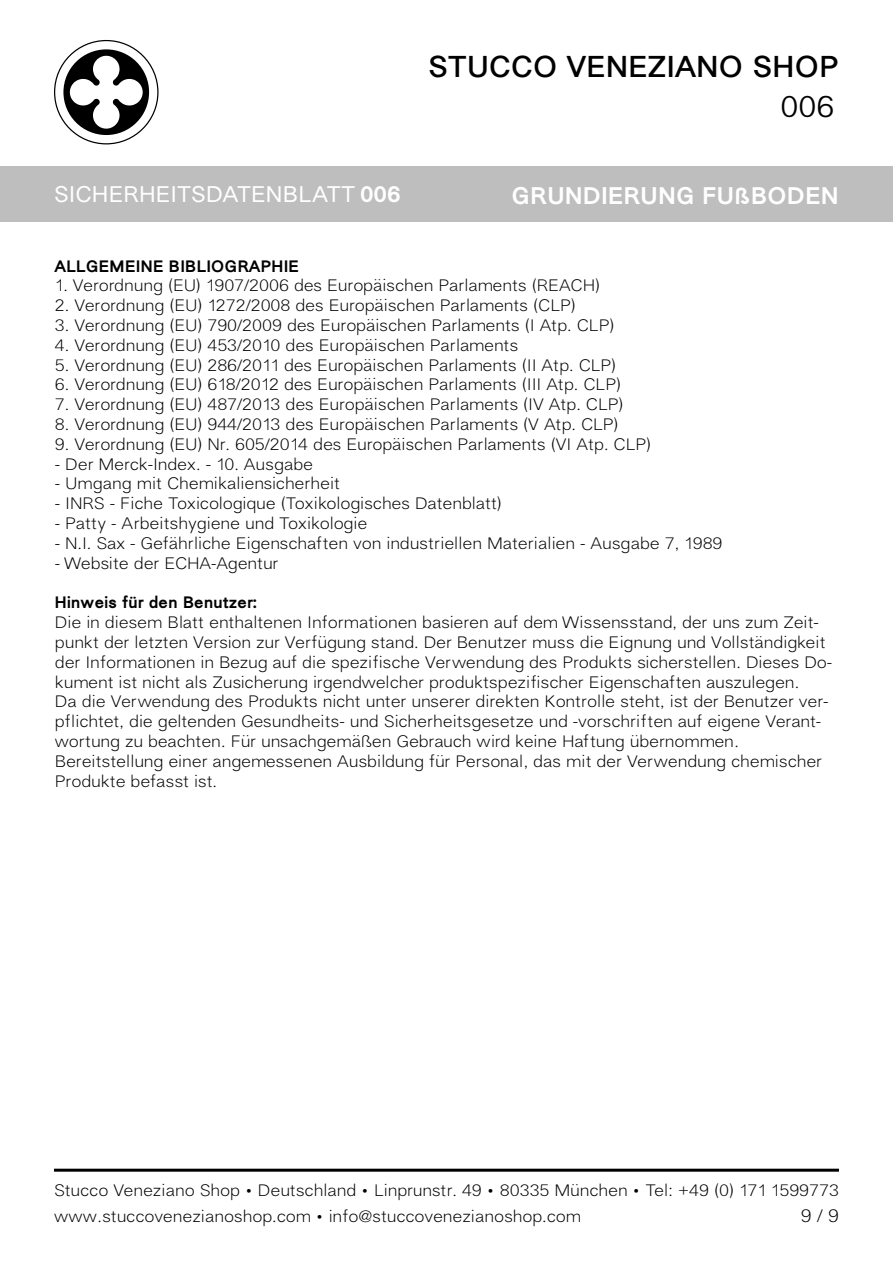
<style>
.page{position:relative;width:893px;height:1263px;background:#fff}
.page>*{position:absolute;margin:0;border:0;box-sizing:border-box;transform-origin:0 0}
.t1{font:700 30px "Atto";color:#000}
.t2{font:30px "Atto";color:#000}
.t3{font:800 24px "Atto";color:#fff}
.t4{font:500 22.5px "Atto";color:#fff}
.t5{font:300 18px "Atto";color:#000}
.t6{font:300 16.5px/19.8px "Atto";color:#000}
.t7{font:800 16.5px "Atto";color:#000}
.s1{font-weight:800}
</style>
<div class="page">
<div style="left:0;top:166px;width:893px;height:56px;background:#bfbebe"></div>
<svg style="left:54px;top:40px;width:105px;height:104px"></svg>
<hr style="left:54px;top:1169px;width:785px;height:3px;background:#000">
<h1 class="t1" style="left:428px;top:48px;width:412px">STUCCO VENEZIANO SHOP</h1>
<h1 class="t2" style="left:780px;top:88px;width:56px">006</h1>
<h3 class="t4" style="left:54px;top:181px;width:348px">SICHERHEITSDATENBLATT <span class="s1">006</span></h3>
<h2 class="t3" style="left:512px;top:179px;width:329px">GRUNDIERUNG FUßBODEN</h2>
<p class="t7" style="left:55px;top:254px;width:246px">ALLGEMEINE BIBLIOGRAPHIE</p>
<p class="t6" style="left:55px;top:276px;width:546px">1. Verordnung (EU) 1907/2006 des Europäischen Parlaments (REACH)</p>
<p class="t6" style="left:55px;top:296px;width:522px">2. Verordnung (EU) 1272/2008 des Europäischen Parlaments (CLP)</p>
<p class="t6" style="left:55px;top:315px;width:561px">3. Verordnung (EU) 790/2009 des Europäischen Parlaments (I Atp. CLP)</p>
<p class="t6" style="left:55px;top:335px;width:465px">4. Verordnung (EU) 453/2010 des Europäischen Parlaments</p>
<p class="t6" style="left:55px;top:355px;width:563px">5. Verordnung (EU) 286/2011 des Europäischen Parlaments (II Atp. CLP)</p>
<p class="t6" style="left:55px;top:375px;width:567px">6. Verordnung (EU) 618/2012 des Europäischen Parlaments (III Atp. CLP)</p>
<p class="t6" style="left:55px;top:395px;width:570px">7. Verordnung (EU) 487/2013 des Europäischen Parlaments (IV Atp. CLP)</p>
<p class="t6" style="left:55px;top:414px;width:565px">8. Verordnung (EU) 944/2013 des Europäischen Parlaments (V Atp. CLP)</p>
<p class="t6" style="left:55px;top:434px;width:597px">9. Verordnung (EU) Nr. 605/2014 des Europäischen Parlaments (VI Atp. CLP)</p>
<p class="t6" style="left:55px;top:454px;width:260px">- Der Merck-Index. - 10. Ausgabe</p>
<p class="t6" style="left:55px;top:474px;width:287px">- Umgang mit Chemikaliensicherheit</p>
<p class="t6" style="left:55px;top:494px;width:448px">- INRS - Fiche Toxicologique (Toxikologisches Datenblatt)</p>
<p class="t6" style="left:55px;top:513px;width:314px">- Patty - Arbeitshygiene und Toxikologie</p>
<p class="t6" style="left:55px;top:533px;width:669px">- N.I. Sax - Gefährliche Eigenschaften von industriellen Materialien - Ausgabe 7, 1989</p>
<p class="t6" style="left:55px;top:553px;width:225px">- Website der ECHA-Agentur</p>
<p class="t7" style="left:55px;top:591px;width:204px">Hinweis für den Benutzer:</p>
<p class="t6" style="left:55px;top:612px;width:779px">Die in diesem Blatt enthaltenen Informationen basieren auf dem Wissensstand, der uns zum Zeit&shy;punkt der letzten Version zur Verfügung stand. Der Benutzer muss die Eignung und Vollständigkeit der Informationen in Bezug auf die spezifische Verwendung des Produkts sicherstellen. Dieses Do&shy;kument ist nicht als Zusicherung irgendwelcher produktspezifischer Eigenschaften auszulegen.</p>
<p class="t6" style="left:55px;top:692px;width:775px">Da die Verwendung des Produkts nicht unter unserer direkten Kontrolle steht, ist der Benutzer ver&shy;pflichtet, die geltenden Gesundheits- und Sicherheitsgesetze und -vorschriften auf eigene Verant&shy;wortung zu beachten. Für unsachgemäßen Gebrauch wird keine Haftung übernommen.</p>
<p class="t6" style="left:55px;top:751px;width:769px">Bereitstellung einer angemessenen Ausbildung für Personal, das mit der Verwendung chemischer<br>Produkte befasst ist.</p>
<p class="t6" style="left:54px;top:1181px;width:786px">Stucco Veneziano Shop • Deutschland • Linprunstr. 49 • 80335 München • Tel: +49 (0) 171 1599773</p>
<p class="t6" style="left:54px;top:1207px;width:528px">www.stuccovenezianoshop.com • info@stuccovenezianoshop.com</p>
<p class="t5" style="left:801px;top:1204px;width:40px">9 / 9</p>
</div>
